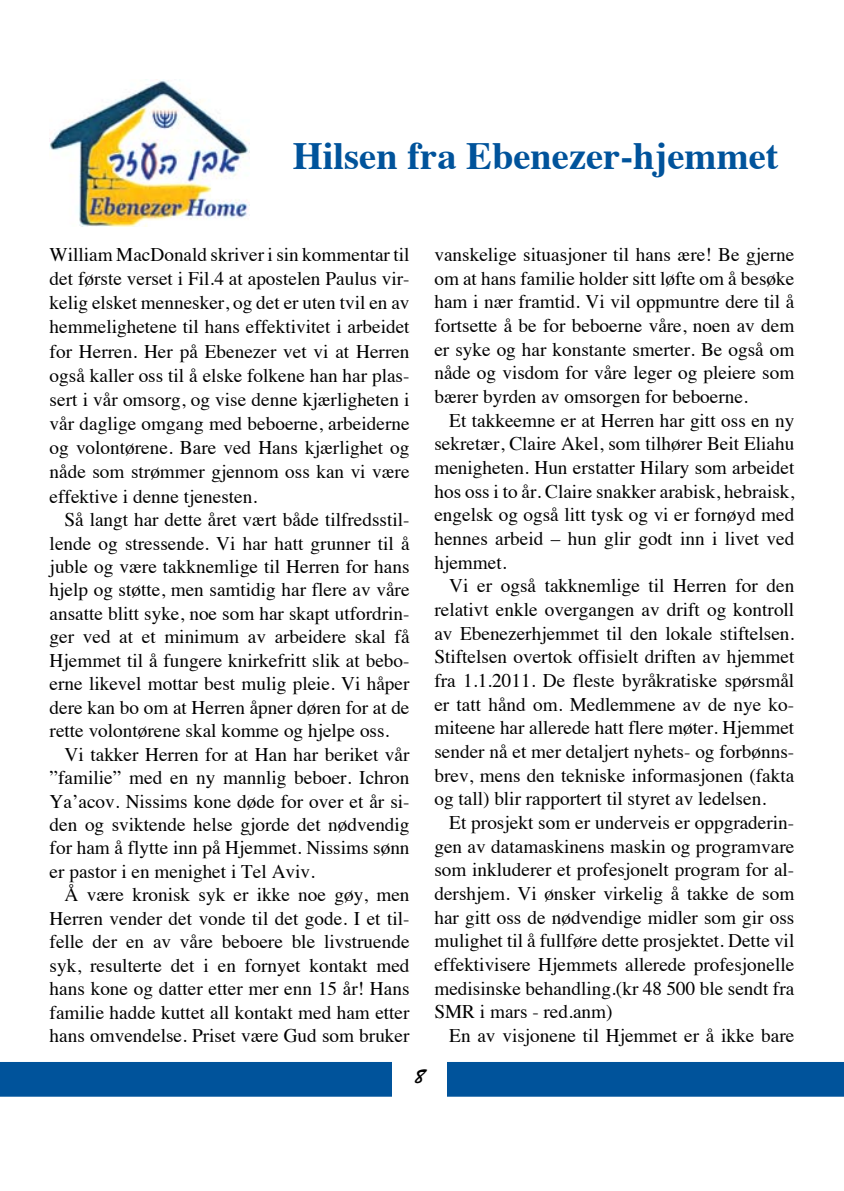
<style>
.page{position:relative;width:844px;height:1191px;background:#fff}
.page>*{position:absolute;margin:0;border:0;box-sizing:border-box;transform-origin:0 0}
.t1{font:700 38.5px "Times";color:#00539b}
.t2{font:21px "Brush Script Std";color:#000}
.t3{font:19.25px/23.6px "Times";color:#000;text-align:justify}
</style>
<div class="page">
<div style="left:0;top:1062px;width:843px;height:34px;background:#00539b"></div>
<div style="left:392px;top:1042px;width:54px;height:67px;background:#fff"></div>
<img style="left:50px;top:79px;width:199px;height:148px">
<h1 class="t1" style="left:293px;top:120px;width:487px">Hilsen fra Ebenezer-hjemmet</h1>
<p class="t3" style="left:50px;top:241px;width:361px;line-height:24.2px">William MacDonald skriver i sin kommentar til det første verset i Fil.4 at apostelen Paulus vir&shy;kelig elsket mennesker, og det er uten tvil en av hemmelighetene til hans effektivitet i arbeidet for Herren. Her på Ebenezer vet vi at Herren også kaller oss til å elske folkene han har plas&shy;sert i vår omsorg, og vise denne kjærligheten i vår daglige omgang med beboerne, arbeiderne og volontørene. Bare ved Hans kjærlighet og nåde som strømmer gjennom oss kan vi være effektive i denne tjenesten.</p>
<p class="t3" style="left:50px;top:506px;width:361px;text-indent:15px">Så langt har dette året vært både tilfredsstil&shy;lende og stressende. Vi har hatt grunner til å juble og være takknemlige til Herren for hans hjelp og støtte, men samtidig har flere av våre ansatte blitt syke, noe som har skapt utfordrin&shy;ger ved at et minimum av arbeidere skal få Hjemmet til å fungere knirkefritt slik at bebo&shy;erne likevel mottar best mulig pleie. Vi håper dere kan bo om at Herren åpner døren for at de rette volontørene skal komme og hjelpe oss.</p>
<p class="t3" style="left:50px;top:740px;width:361px;text-indent:15px">Vi takker Herren for at Han har beriket vår ”familie” med en ny mannlig beboer. Ichron Ya’acov. Nissims kone døde for over et år si&shy;den og sviktende helse gjorde det nødvendig for ham å flytte inn på Hjemmet. Nissims sønn er pastor i en menighet i Tel Aviv.</p>
<p class="t3" style="left:50px;top:881px;width:361px;text-indent:15px">Å være kronisk syk er ikke noe gøy, men Herren vender det vonde til det gode. I et til&shy;felle der en av våre beboere ble livstruende syk, resulterte det i en fornyet kontakt med hans kone og datter etter mer enn 15 år! Hans familie hadde kuttet all kontakt med ham etter hans omvendelse. Priset være Gud som bruker</p>
<p class="t3" style="left:434px;top:241px;width:361px">vanskelige situasjoner til hans ære! Be gjerne om at hans familie holder sitt løfte om å besøke ham i nær framtid. Vi vil oppmuntre dere til å fortsette å be for beboerne våre, noen av dem er syke og har konstante smerter. Be også om nåde og visdom for våre leger og pleiere som bærer byrden av omsorgen for beboerne.</p>
<p class="t3" style="left:434px;top:406px;width:361px;text-indent:15px">Et takkeemne er at Herren har gitt oss en ny sekretær, Claire Akel, som tilhører Beit Eliahu menigheten. Hun erstatter Hilary som arbeidet hos oss i to år. Claire snakker arabisk, hebraisk, engelsk og også litt tysk og vi er fornøyd med hennes arbeid – hun glir godt inn i livet ved hjemmet.</p>
<p class="t3" style="left:434px;top:572px;width:361px;text-indent:15px">Vi er også takknemlige til Herren for den relativt enkle overgangen av drift og kontroll av Ebenezerhjemmet til den lokale stiftelsen.<br>Stiftelsen overtok offisielt driften av hjemmet fra 1.1.2011. De fleste byråkratiske spørsmål er tatt hånd om. Medlemmene av de nye ko&shy;miteene har allerede hatt flere møter. Hjemmet sender nå et mer detaljert nyhets- og forbønns&shy;brev, mens den tekniske informasjonen (fakta og tall) blir rapportert til styret av ledelsen.</p>
<p class="t3" style="left:434px;top:809px;width:361px;text-indent:15px">Et prosjekt som er underveis er oppgraderin&shy;gen av datamaskinens maskin og programvare som inkluderer et profesjonelt program for al&shy;dershjem. Vi ønsker virkelig å takke de som har gitt oss de nødvendige midler som gir oss mulighet til å fullføre dette prosjektet. Dette vil effektivisere Hjemmets allerede profesjonelle medisinske behandling.(kr 48 500 ble sendt fra SMR i mars - red.anm)</p>
<p class="t3" style="left:449px;top:1022px;width:346px">En av visjonene til Hjemmet er å ikke bare</p>
<p class="t2" style="left:413px;top:1064px;width:13px">8</p>
</div>
